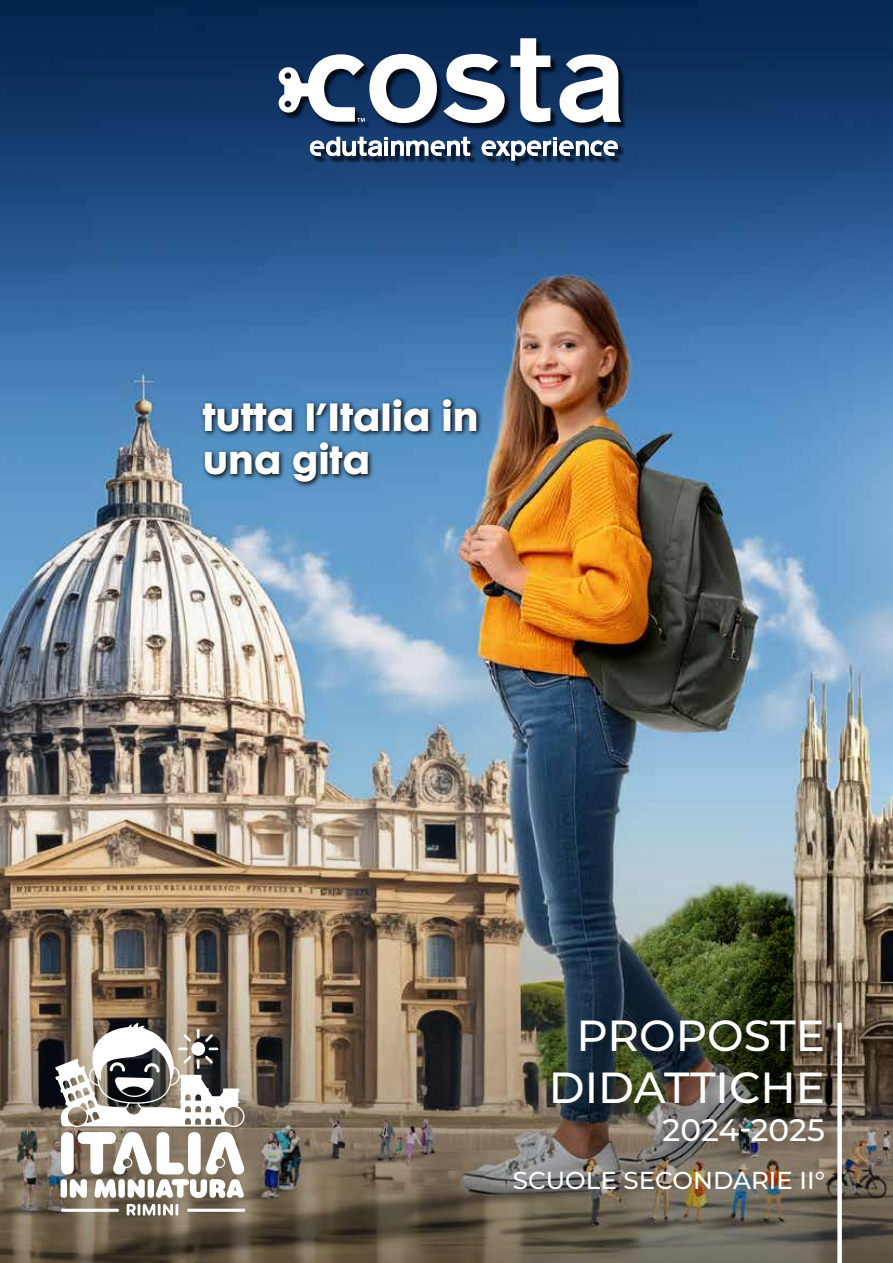
<style>
.page{position:relative;width:893px;height:1263px;background:#fff}
.page>*{position:absolute;margin:0;border:0;box-sizing:border-box;transform-origin:0 0}
.t1{font:500 43.5px/52.2px "Montserrat";color:#fff;text-align:right}
.t2{font:36px/43.2px "Futura Maxi CG Bold";color:#fff}
.t3{font:500 31.05px "Montserrat";color:#fff}
.t4{font:500 24.6px "Montserrat";color:#fff}
</style>
<div class="page">
<img style="left:0;top:0;width:893px;height:784px">
<img style="left:0;top:784px;width:893px;height:479px">
<div style="left:837px;top:1023px;width:5px;height:240px;background:#fff"></div>
<div style="left:551px;top:1018px;width:288px;height:138px;background:#000;opacity:.33"></div>
<svg style="left:55px;top:1023px;width:190px;height:192px"></svg>
<svg style="left:200px;top:396px;width:283px;height:92px;background:#406e96"></svg>
<div style="left:280px;top:40px;width:348px;height:128px;background:#000;opacity:.75"></div>
<svg style="left:482px;top:137px;width:136px;height:23px"></svg>
<svg style="left:310px;top:137px;width:160px;height:19px"></svg>
<svg style="left:443px;top:54px;width:62px;height:69px"></svg>
<svg style="left:511px;top:38px;width:39px;height:84px"></svg>
<svg style="left:560px;top:54px;width:61px;height:69px"></svg>
<svg style="left:279px;top:54px;width:158px;height:69px"></svg>
<p class="t2" style="left:203px;top:396px;width:277px">tutta l’Italia in una gita</p>
<p class="t1" style="left:549px;top:1008px;width:278px">PROPOSTE<br>DIDATTICHE</p>
<p class="t3" style="left:663px;top:1108px;width:164px">2024-2025</p>
<p class="t4" style="left:513px;top:1163px;width:313px">SCUOLE SECONDARIE II°</p>
</div>
